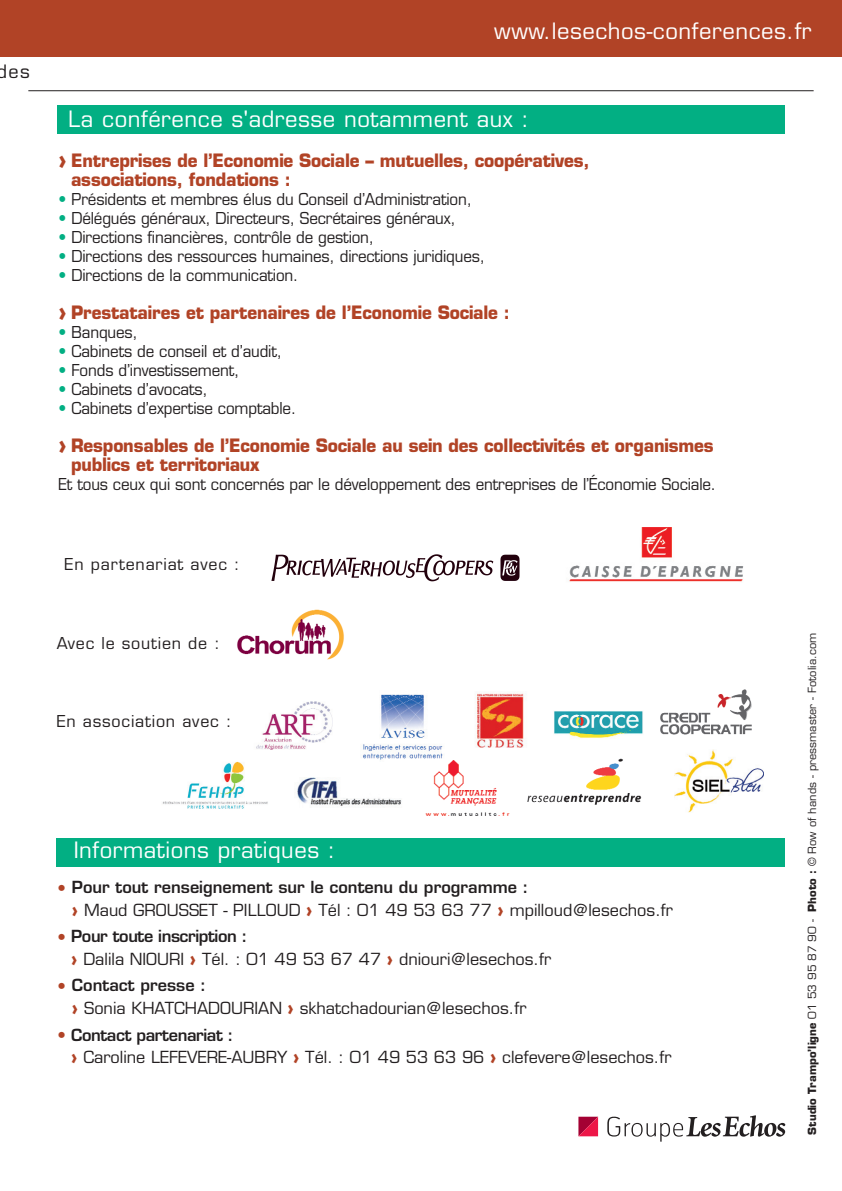
<style>
.page{position:relative;width:842px;height:1191px;background:#fff}
.page>*{position:absolute;margin:0;border:0;box-sizing:border-box;transform-origin:0 0}
.t1{font:22px "Eurostile";letter-spacing:.025em;color:#fff}
.t2{font:700 18px/19px "Eurostile";letter-spacing:-.01em;color:#b14326;scale:.95 1}
.t3{font:18px "Eurostile";color:#231f20}
.t4{font:16.2px/22.2px "Eurostile";color:#231f20}
.t5{font:16px "Eurostile";letter-spacing:-.01em;color:#231f20;scale:.95 1}
.t6{font:16px "Eurostile";letter-spacing:.05em;color:#231f20}
.t7{font:11px "Eurostile";letter-spacing:.005em;color:#231f20}
.s1{font-size:26px}
.s2{color:#02af83}
.s3{font-weight:700;color:#b14326}
.s4{font-weight:600}
.s5{font-weight:700;font-size:19.8px;color:#b14326}
.s6{font-weight:700}
</style>
<div class="page">
<div style="left:0;top:0;width:842px;height:57px;background:#b14326"></div>
<hr style="left:28px;top:90px;width:786px;height:1px;background:#231f20">
<div style="left:57px;top:105px;width:727px;height:28px;background:#02af83"></div>
<div style="left:57px;top:838px;width:728px;height:28px;background:#02af83"></div>
<svg style="left:607px;top:1115px;width:178px;height:26px"></svg>
<svg style="left:578px;top:1116px;width:20px;height:20px"></svg>
<img style="left:256px;top:701px;width:77px;height:49px">
<img style="left:363px;top:694px;width:80px;height:66px">
<img style="left:477px;top:693px;width:47px;height:55px">
<img style="left:237px;top:609px;width:107px;height:51px">
<img style="left:554px;top:711px;width:89px;height:27px">
<img style="left:660px;top:689px;width:92px;height:46px">
<img style="left:162px;top:761px;width:106px;height:48px">
<img style="left:297px;top:777px;width:105px;height:29px">
<img style="left:418px;top:759px;width:92px;height:57px">
<img style="left:527px;top:758px;width:115px;height:47px">
<img style="left:675px;top:750px;width:89px;height:62px">
<img style="left:569px;top:527px;width:175px;height:55px">
<svg style="left:271px;top:554px;width:222px;height:27px"></svg>
<svg style="left:500px;top:554px;width:19px;height:27px"></svg>
<p class="t3" style="left:-3px;top:65px;width:35px">des</p>
<h1 class="t1" style="left:494px;top:22px;width:319px">www.lesechos-conferences.fr</h1>
<h1 class="t1" style="left:68px;top:110px;width:462px">La conférence s'adresse notamment aux :</h1>
<p class="t2" style="left:71px;top:153px;width:547px;text-indent:-12px"><span class="s1">›</span> Entreprises de l’Economie Sociale – mutuelles, coopératives, associations, fondations :</p>
<p class="t5" style="left:59px;top:193px;width:437px"><span class="s2">•</span> Présidents et membres élus du Conseil d’Administration,</p>
<p class="t5" style="left:59px;top:212px;width:420px"><span class="s2">•</span> Délégués généraux, Directeurs, Secrétaires généraux,</p>
<p class="t5" style="left:59px;top:231px;width:334px"><span class="s2">•</span> Directions financières, contrôle de gestion,</p>
<p class="t5" style="left:59px;top:250px;width:450px"><span class="s2">•</span> Directions des ressources humaines, directions juridiques,</p>
<p class="t5" style="left:59px;top:269px;width:254px"><span class="s2">•</span> Directions de la communication.</p>
<p class="t2" style="left:59px;top:305px;width:477px"><span class="s1">›</span> Prestataires et partenaires de l’Economie Sociale :</p>
<p class="t5" style="left:59px;top:326px;width:85px"><span class="s2">•</span> Banques,</p>
<p class="t5" style="left:59px;top:345px;width:237px"><span class="s2">•</span> Cabinets de conseil et d’audit,</p>
<p class="t5" style="left:59px;top:364px;width:192px"><span class="s2">•</span> Fonds d’investissement,</p>
<p class="t5" style="left:59px;top:383px;width:158px"><span class="s2">•</span> Cabinets d’avocats,</p>
<p class="t5" style="left:59px;top:402px;width:252px"><span class="s2">•</span> Cabinets d’expertise comptable.</p>
<p class="t2" style="left:71px;top:438px;width:678px;text-indent:-12px"><span class="s1">›</span> Responsables de l’Economie Sociale au sein des collectivités et organismes publics et territoriaux</p>
<p class="t5" style="left:59px;top:478px;width:694px">Et tous ceux qui sont concernés par le développement des entreprises de l’Économie Sociale.</p>
<p class="t6" style="left:65px;top:558px;width:177px">En partenariat avec :</p>
<p class="t6" style="left:57px;top:637px;width:165px">Avec le soutien de :</p>
<p class="t6" style="left:57px;top:714px;width:176px">En association avec :</p>
<h1 class="t1" style="left:74px;top:842px;width:263px">Informations pratiques :</h1>
<p class="t4" style="left:72px;top:878px;width:603px;text-indent:-15px"><span class="s3">•</span> <span class="s4">Pour tout renseignement sur le contenu du programme :<br></span><span class="s5">›</span> Maud GROUSSET - PILLOUD <span class="s5">›</span> Tél : 01 49 53 63 77 <span class="s5">›</span> mpilloud@lesechos.fr</p>
<p class="t4" style="left:71px;top:927px;width:481px;text-indent:-14px"><span class="s3">•</span> <span class="s4">Pour toute inscription :<br></span><span class="s5">›</span> Dalila NIOURI <span class="s5">›</span> Tél. : 01 49 53 67 47 <span class="s5">›</span> dniouri@lesechos.fr</p>
<p class="t4" style="left:72px;top:976px;width:456px;text-indent:-15px"><span class="s3">•</span> <span class="s4">Contact presse :<br></span><span class="s5">›</span> Sonia KHATCHADOURIAN <span class="s5">›</span> skhatchadourian@lesechos.fr</p>
<p class="t4" style="left:71px;top:1025px;width:602px;text-indent:-14px"><span class="s3">•</span> <span class="s4">Contact partenariat :<br></span><span class="s5">›</span> Caroline LEFEVERE-AUBRY <span class="s5">›</span> Tél. : 01 49 53 63 96 <span class="s5">›</span> clefevere@lesechos.fr</p>
<p class="t7" style="left:808px;top:1134px;width:503px;rotate:-90deg"><span class="s6">Studio Trampo’ligne</span> 01 53 95 87 90 - <span class="s6">Photo :</span> © Row of hands - pressmaster - Fotolia.com</p>
</div>
